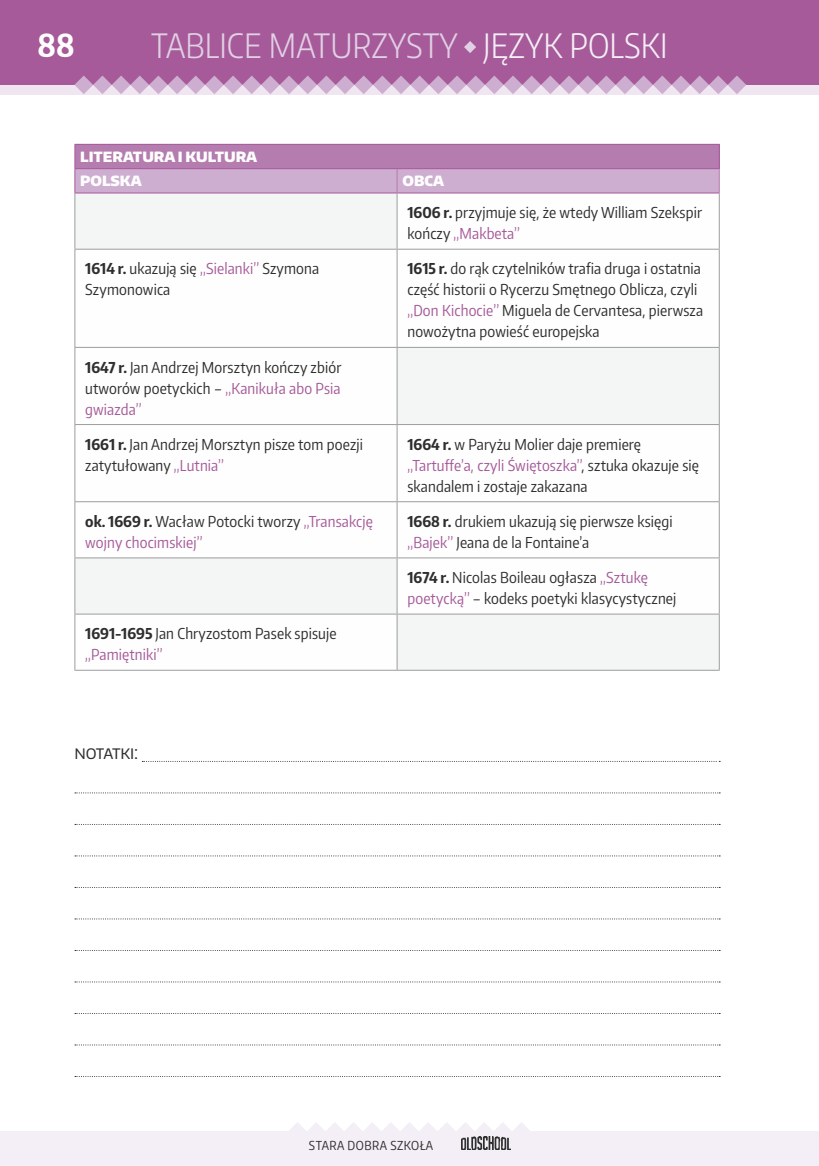
<style>
.page{position:relative;width:819px;height:1166px;background:#fff}
.page>*{position:absolute;margin:0;border:0;box-sizing:border-box;transform-origin:0 0}
.t1{font:300 33.25px "Encode Sans Condensed";color:#e1cfe4}
.t2{font:700 31.5px "Encode Sans Condensed";color:#fefefe}
.t3{font:18.38px "Encode Sans Condensed";letter-spacing:-.02em;color:#2e2e2d}
.t4{font:14.88px/21px "Encode Sans Condensed";letter-spacing:.01em;color:#2e2e2d}
.t5{font:14.88px/21px "Encode Sans Condensed";letter-spacing:.01em;color:#a65a99}
.t6{font:900 14px/24.3px "Encode Sans Normal";color:#fefefe}
.t7{font:12.25px "Encode Sans Condensed";letter-spacing:.04em;color:#2e2e2d}
.s1{color:#f4eef6}
.s2{font-weight:700}
.s3{color:#a65a99}
.s4{font-weight:700;color:#2e2e2d}
.s5{color:#2e2e2d}
</style>
<div class="page">
<div style="left:0;top:85px;width:819px;height:9px;background:#efe6f1"></div>
<div style="left:0;top:0;width:819px;height:85px;background:#a65a99"></div>
<div style="left:0;top:1131px;width:819px;height:35px;background:#f4eef6"></div>
<svg style="left:289px;top:1122px;width:241px;height:9px"></svg>
<svg style="left:74px;top:76px;width:672px;height:18px"></svg>
<svg style="left:464px;top:41px;width:12px;height:12px"></svg>
<img style="left:461px;top:1136px;width:49px;height:13px">
<svg style="left:75px;top:194px;width:643px;height:476px"></svg>
<hr style="left:74px;top:144px;width:323px;height:1px;background:#a65a99">
<hr style="left:397px;top:144px;width:322px;height:1px;background:#a65a99">
<svg style="left:74px;top:145px;width:645px;height:48px;background:#c093be"></svg>
<hr style="left:397px;top:168px;width:322px;height:1px;background:#a65a99">
<hr style="left:74px;top:193px;width:323px;height:1px;background:#a65a99">
<hr style="left:397px;top:193px;width:322px;height:1px;background:#a65a99">
<hr style="left:74px;top:193px;width:1px;height:56px;background:#9c9d9d">
<hr style="left:396px;top:193px;width:1px;height:56px;background:#9c9d9d">
<hr style="left:718px;top:193px;width:1px;height:56px;background:#9c9d9d">
<hr style="left:74px;top:249px;width:323px;height:1px;background:#9c9d9d">
<hr style="left:74px;top:250px;width:1px;height:97px;background:#9c9d9d">
<hr style="left:397px;top:249px;width:322px;height:1px;background:#9c9d9d">
<hr style="left:396px;top:250px;width:1px;height:97px;background:#9c9d9d">
<hr style="left:718px;top:250px;width:1px;height:97px;background:#9c9d9d">
<hr style="left:74px;top:347px;width:323px;height:1px;background:#9c9d9d">
<hr style="left:74px;top:348px;width:1px;height:76px;background:#9c9d9d">
<hr style="left:397px;top:347px;width:322px;height:1px;background:#9c9d9d">
<hr style="left:396px;top:348px;width:1px;height:76px;background:#9c9d9d">
<hr style="left:718px;top:348px;width:1px;height:76px;background:#9c9d9d">
<hr style="left:74px;top:424px;width:323px;height:1px;background:#9c9d9d">
<hr style="left:74px;top:425px;width:1px;height:76px;background:#9c9d9d">
<hr style="left:397px;top:424px;width:322px;height:1px;background:#9c9d9d">
<hr style="left:396px;top:425px;width:1px;height:76px;background:#9c9d9d">
<hr style="left:718px;top:425px;width:1px;height:76px;background:#9c9d9d">
<hr style="left:74px;top:501px;width:323px;height:1px;background:#9c9d9d">
<hr style="left:74px;top:502px;width:1px;height:55px;background:#9c9d9d">
<hr style="left:397px;top:501px;width:322px;height:1px;background:#9c9d9d">
<hr style="left:396px;top:502px;width:1px;height:55px;background:#9c9d9d">
<hr style="left:718px;top:502px;width:1px;height:55px;background:#9c9d9d">
<hr style="left:74px;top:557px;width:323px;height:1px;background:#9c9d9d">
<hr style="left:74px;top:558px;width:1px;height:56px;background:#9c9d9d">
<hr style="left:397px;top:557px;width:322px;height:1px;background:#9c9d9d">
<hr style="left:396px;top:558px;width:1px;height:56px;background:#9c9d9d">
<hr style="left:718px;top:558px;width:1px;height:56px;background:#9c9d9d">
<hr style="left:74px;top:614px;width:323px;height:1px;background:#9c9d9d">
<hr style="left:74px;top:614px;width:1px;height:56px;background:#9c9d9d">
<hr style="left:397px;top:614px;width:322px;height:1px;background:#9c9d9d">
<hr style="left:396px;top:614px;width:1px;height:56px;background:#9c9d9d">
<hr style="left:718px;top:614px;width:1px;height:56px;background:#9c9d9d">
<hr style="left:74px;top:670px;width:323px;height:1px;background:#9c9d9d">
<hr style="left:397px;top:670px;width:322px;height:1px;background:#9c9d9d">
<svg style="left:142px;top:761px;width:578px;height:1px"></svg>
<svg style="left:75px;top:792px;width:645px;height:1px"></svg>
<svg style="left:75px;top:824px;width:645px;height:1px"></svg>
<svg style="left:75px;top:855px;width:645px;height:1px"></svg>
<svg style="left:75px;top:887px;width:645px;height:1px"></svg>
<svg style="left:75px;top:918px;width:645px;height:1px"></svg>
<svg style="left:75px;top:950px;width:645px;height:1px"></svg>
<svg style="left:75px;top:981px;width:645px;height:1px"></svg>
<svg style="left:75px;top:1013px;width:645px;height:1px"></svg>
<svg style="left:75px;top:1044px;width:645px;height:1px"></svg>
<svg style="left:75px;top:1076px;width:645px;height:1px"></svg>
<h2 class="t2" style="left:38px;top:24px;width:38px">88</h2>
<h1 class="t1" style="left:151px;top:24px;width:518px">TABLICE MATURZYSTY <span class="s1">JĘZYK POLSKI</span></h1>
<p class="t6" style="left:80px;top:144px;width:178px">LITERATURA I KULTURA<br>POLSKA</p>
<p class="t6" style="left:402px;top:168px;width:43px">OBCA</p>
<p class="t4" style="left:407px;top:202px;width:296px"><span class="s2">1606 r.</span> przyjmuje się, że wtedy William Szekspir kończy <span class="s3">„Makbeta”</span></p>
<p class="t4" style="left:85px;top:258px;width:235px"><span class="s2">1614 r.</span> ukazują się <span class="s3">„Sielanki”</span> Szymona<br>Szymonowica</p>
<p class="t4" style="left:407px;top:258px;width:297px"><span class="s2">1615 r.</span> do rąk czytelników trafia druga i ostatnia część historii o Rycerzu Smętnego Oblicza, czyli <span class="s3">„Don Kichocie”</span> Miguela de Cervantesa, pierwsza nowożytna powieść europejska</p>
<p class="t4" style="left:85px;top:356px;width:257px;text-align:justify"><span class="s2">1647 r.</span> Jan Andrzej Morsztyn kończy zbiór utworów poetyckich – <span class="s3">„Kanikuła abo Psia gwiazda”</span></p>
<p class="t4" style="left:85px;top:433px;width:279px"><span class="s2">1661 r.</span> Jan Andrzej Morsztyn pisze tom poezji zatytułowany <span class="s3">„Lutnia”</span></p>
<p class="t4" style="left:407px;top:433px;width:293px"><span class="s2">1664 r.</span> w Paryżu Molier daje premierę <span class="s3">„Tartuffe’a, czyli Świętoszka”</span>, sztuka okazuje się skandalem i zostaje zakazana</p>
<p class="t5" style="left:85px;top:510px;width:289px"><span class="s4">ok. 1669 r.</span> <span class="s5">Wacław Potocki tworzy</span> „Transakcję wojny chocimskiej”</p>
<p class="t4" style="left:407px;top:510px;width:267px"><span class="s2">1668 r.</span> drukiem ukazują się pierwsze księgi <span class="s3">„Bajek”</span> Jeana de la Fontaine’a</p>
<p class="t4" style="left:407px;top:567px;width:270px"><span class="s2">1674 r.</span> Nicolas Boileau ogłasza <span class="s3">„Sztukę poetycką”</span> – kodeks poetyki klasycystycznej</p>
<p class="t4" style="left:85px;top:623px;width:253px"><span class="s2">1691-1695</span> Jan Chryzostom Pasek spisuje <span class="s3">„Pamiętniki”</span></p>
<p class="t3" style="left:74px;top:740px;width:65px">notatki:</p>
<p class="t7" style="left:309px;top:1137px;width:126px">STARA DOBRA SZKOŁA</p>
</div>
